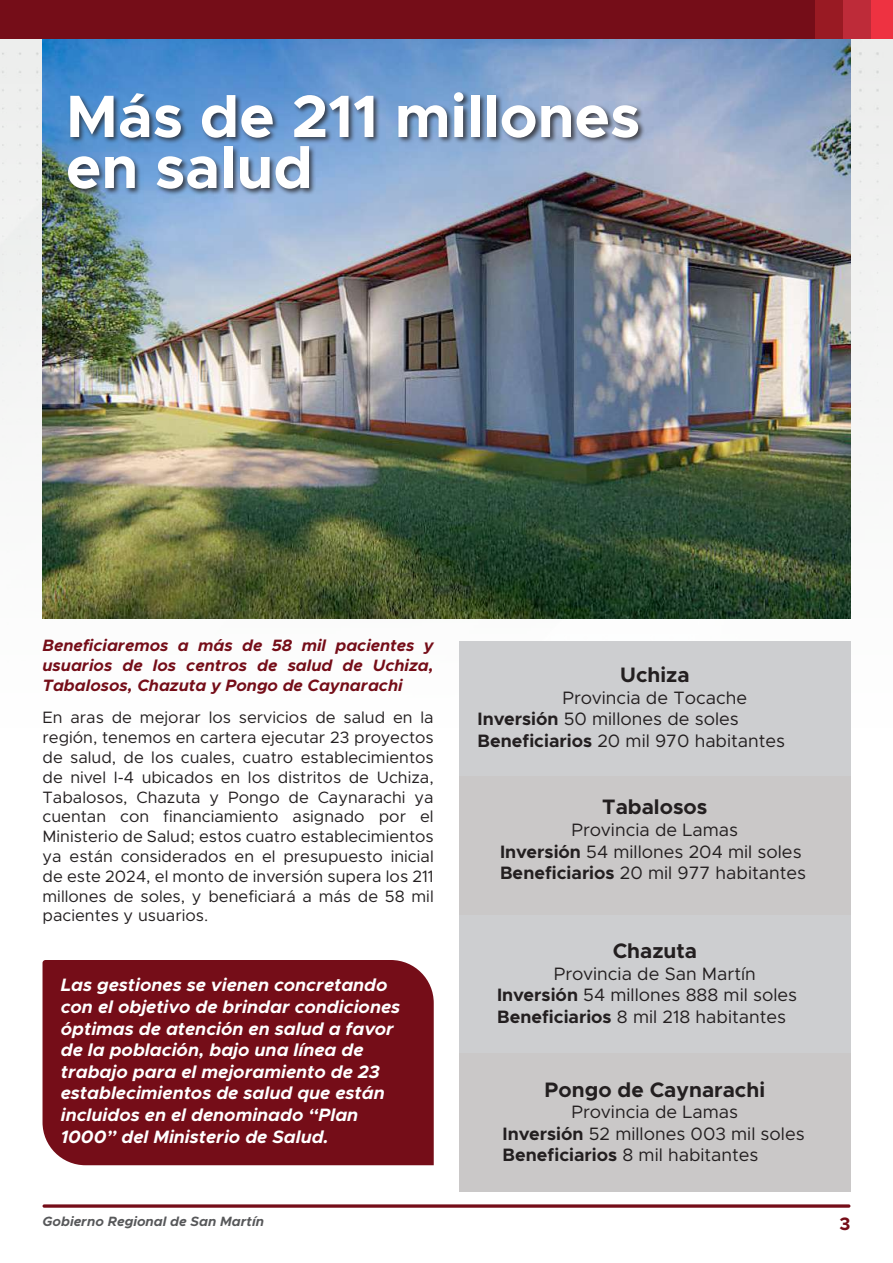
<style>
.page{position:relative;width:893px;height:1263px;background:#fff}
.page>*{position:absolute;margin:0;border:0;box-sizing:border-box;transform-origin:0 0}
.t1{font:700 60px/51px "Metropolis";color:#fff}
.t2{font:700 21px "Metropolis";color:#231f20}
.t3{font:18px/21.6px "Metropolis";color:#231f20}
.t4{font:italic 700 18px/21.6px "Metropolis";color:#fff}
.t5{font:700 18px "Metropolis";color:#750d18}
.t6{font:16.5px/19.8px "Metropolis";color:#231f20;text-align:justify}
.t7{font:italic 700 16.5px/19.8px "Metropolis";color:#750d18;text-align:justify}
.t8{font:italic 700 13.5px "Metropolis";color:#57585a}
.s1{font-weight:700}
</style>
<div class="page">
<img style="left:0;top:38px;width:893px;height:689px">
<svg style="left:43px;top:1204px;width:807px;height:4px;background:#8c353f"></svg>
<img style="left:43px;top:38px;width:807px;height:581px">
<div style="left:0;top:0;width:893px;height:38px;background:#750d18"></div>
<div style="left:815px;top:0;width:28px;height:38px;background:#991a23"></div>
<div style="left:843px;top:0;width:28px;height:38px;background:#be2b39"></div>
<div style="left:871px;top:0;width:22px;height:38px;background:#ee3241"></div>
<div style="left:43px;top:960px;width:391px;height:205px;background:#750d18"></div>
<div style="left:66px;top:91px;width:579px;height:105px;background:#231f20;opacity:.75"></div>
<div style="left:459px;top:641px;width:391px;height:138px;background:#cdced0"></div>
<div style="left:459px;top:915px;width:391px;height:138px;background:#cdced0"></div>
<div style="left:459px;top:776px;width:391px;height:139px;background:#cac8c8"></div>
<div style="left:459px;top:1053px;width:391px;height:139px;background:#cac8c8"></div>
<h1 class="t1" style="left:66px;top:91px;width:576px">Más de 211 millones en salud</h1>
<p class="t7" style="left:43px;top:635px;width:393px">Beneficiaremos a más de 58 mil pacientes y usuarios de los centros de salud de Uchiza, Tabalosos, Chazuta y Pongo de Caynarachi</p>
<p class="t6" style="left:43px;top:708px;width:393px">En aras de mejorar los servicios de salud en la región, tenemos en cartera ejecutar 23 proyectos de salud, de los cuales, cuatro establecimientos de nivel I-4 ubicados en los distritos de Uchiza, Tabalosos, Chazuta y Pongo de Caynarachi ya cuentan con financiamiento asignado por el Ministerio de Salud; estos cuatro establecimientos ya están considerados en el presupuesto inicial de este 2024, el monto de inversión supera los 211 millones de soles, y beneficiará a más de 58 mil pacientes y usuarios.</p>
<p class="t4" style="left:61px;top:974px;width:341px">Las gestiones se vienen concretando con el objetivo de brindar condiciones óptimas de atención en salud a favor de la población, bajo una línea de trabajo para el mejoramiento de 23 establecimientos de salud que están incluidos en el denominado “Plan 1000” del Ministerio de Salud.</p>
<p class="t2" style="left:620px;top:661px;width:71px">Uchiza</p>
<p class="t3" style="left:477px;top:687px;width:309px;text-indent:85px">Provincia de Tocache<br><span class="s1">Inversión</span> 50 millones de soles<br><span class="s1">Beneficiarios</span> 20 mil 970 habitantes</p>
<p class="t2" style="left:602px;top:794px;width:107px">Tabalosos</p>
<p class="t3" style="left:500px;top:819px;width:307px;text-align:center">Provincia de Lamas<br><span class="s1">Inversión</span> 54 millones 204 mil soles<br><span class="s1">Beneficiarios</span> 20 mil 977 habitantes</p>
<p class="t2" style="left:613px;top:937px;width:86px">Chazuta</p>
<p class="t3" style="left:497px;top:962px;width:302px;text-indent:57px">Provincia de San Martín<br><span class="s1">Inversión</span> 54 millones 888 mil soles<br><span class="s1">Beneficiarios</span> 8 mil 218 habitantes</p>
<p class="t2" style="left:545px;top:1076px;width:222px">Pongo de Caynarachi</p>
<p class="t3" style="left:503px;top:1101px;width:304px;text-indent:69px">Provincia de Lamas<br><span class="s1">Inversión</span> 52 millones 003 mil soles<br><span class="s1">Beneficiarios</span> 8 mil habitantes</p>
<p class="t8" style="left:43px;top:1213px;width:223px">Gobierno Regional de San Martín</p>
<p class="t5" style="left:839px;top:1212px;width:12px">3</p>
</div>
